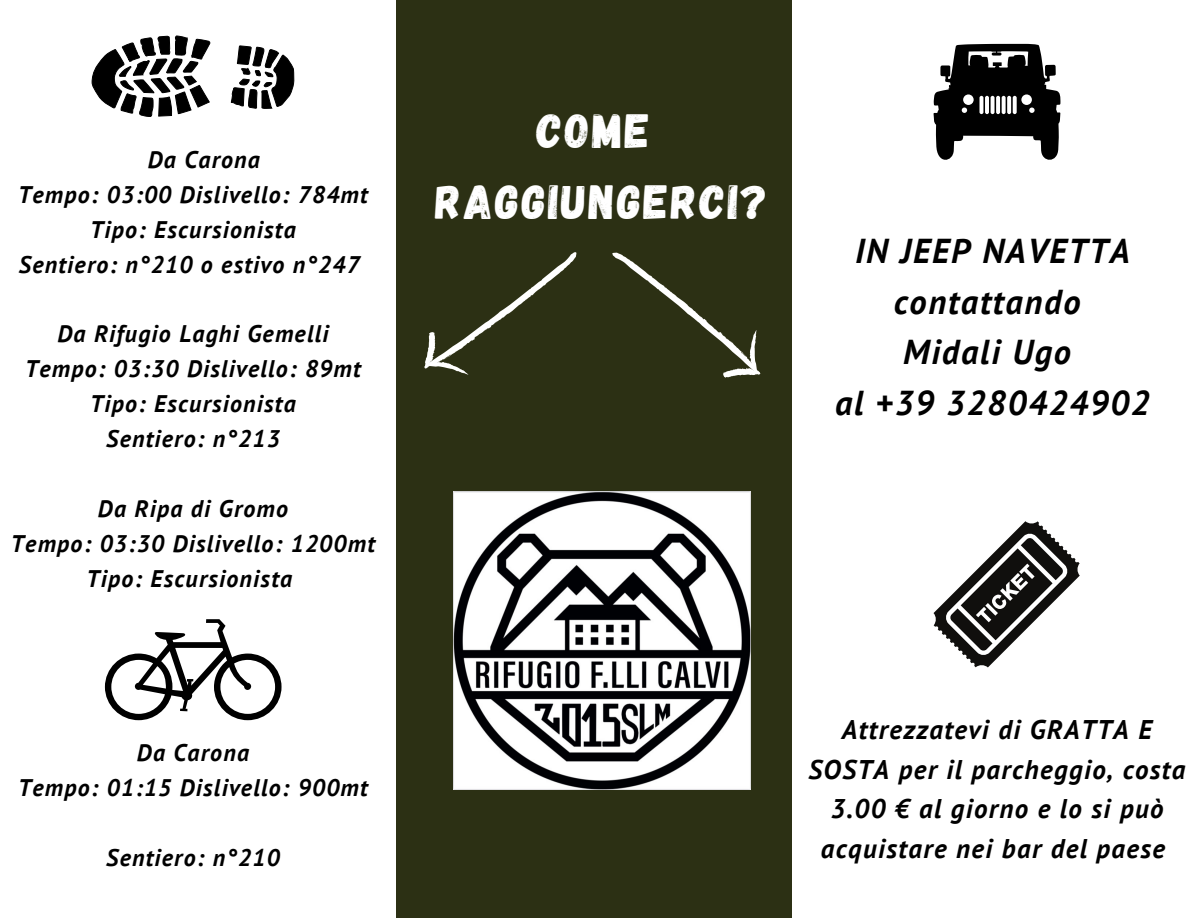
<style>
.page{position:relative;width:1188px;height:918px;background:#fff}
.page>*{position:absolute;margin:0;border:0;box-sizing:border-box;transform-origin:0 0}
.t1{font:48px "Gagalin";letter-spacing:.05em;color:#fff}
.t2{font:italic 700 34.5px/50.7px "PT Sans";letter-spacing:.05em;color:#000;text-align:center}
.t3{font:italic 700 27px/39.3px "PT Sans";letter-spacing:.05em;color:#000;text-align:center}
.t4{font:italic 700 24px "PT Sans";letter-spacing:.05em;color:#000}
</style>
<div class="page">
<div style="left:396px;top:0;width:396px;height:918px;background:#2c3014"></div>
<svg style="left:92px;top:36px;width:118px;height:81px"></svg>
<svg style="left:231px;top:45px;width:63px;height:64px"></svg>
<svg style="left:105px;top:619px;width:177px;height:101px"></svg>
<svg style="left:424px;top:252px;width:153px;height:123px"></svg>
<svg style="left:612px;top:252px;width:149px;height:126px"></svg>
<svg style="left:934px;top:44px;width:127px;height:116px"></svg>
<img style="left:453px;top:491px;width:297px;height:298px">
<svg style="left:934px;top:521px;width:146px;height:146px"></svg>
<p class="t4" style="left:148px;top:144px;width:114px">Da Carona</p>
<p class="t4" style="left:18px;top:178px;width:351px">Tempo: 03:00 Dislivello: 784mt</p>
<p class="t4" style="left:90px;top:213px;width:207px">Tipo: Escursionista</p>
<p class="t4" style="left:19px;top:248px;width:342px">Sentiero: n°210 o estivo n°247</p>
<p class="t4" style="left:57px;top:318px;width:273px">Da Rifugio Laghi Gemelli</p>
<p class="t4" style="left:25px;top:353px;width:337px">Tempo: 03:30 Dislivello: 89mt</p>
<p class="t4" style="left:90px;top:388px;width:207px">Tipo: Escursionista</p>
<p class="t4" style="left:106px;top:423px;width:175px">Sentiero: n°213</p>
<p class="t4" style="left:98px;top:492px;width:192px">Da Ripa di Gromo</p>
<p class="t4" style="left:11px;top:527px;width:366px">Tempo: 03:30 Dislivello: 1200mt</p>
<p class="t4" style="left:87px;top:562px;width:207px">Tipo: Escursionista</p>
<p class="t4" style="left:137px;top:736px;width:114px">Da Carona</p>
<p class="t4" style="left:18px;top:771px;width:351px">Tempo: 01:15 Dislivello: 900mt</p>
<p class="t4" style="left:106px;top:841px;width:175px">Sentiero: n°210</p>
<p class="t1" style="left:537px;top:100px;width:114px">COME</p>
<p class="t1" style="left:436px;top:171px;width:334px">RAGGIUNGERCI?</p>
<p class="t2" style="left:855px;top:225px;width:276px">IN JEEP NAVETTA contattando</p>
<p class="t2" style="left:903px;top:326px;width:169px">Midali Ugo</p>
<p class="t2" style="left:835px;top:377px;width:316px">al +39 3280424902</p>
<p class="t3" style="left:809px;top:710px;width:379px">Attrezzatevi di GRATTA E<br>SOSTA per il parcheggio, costa<br>3.00 € al giorno e lo si può acquistare nei bar del paese</p>
</div>
